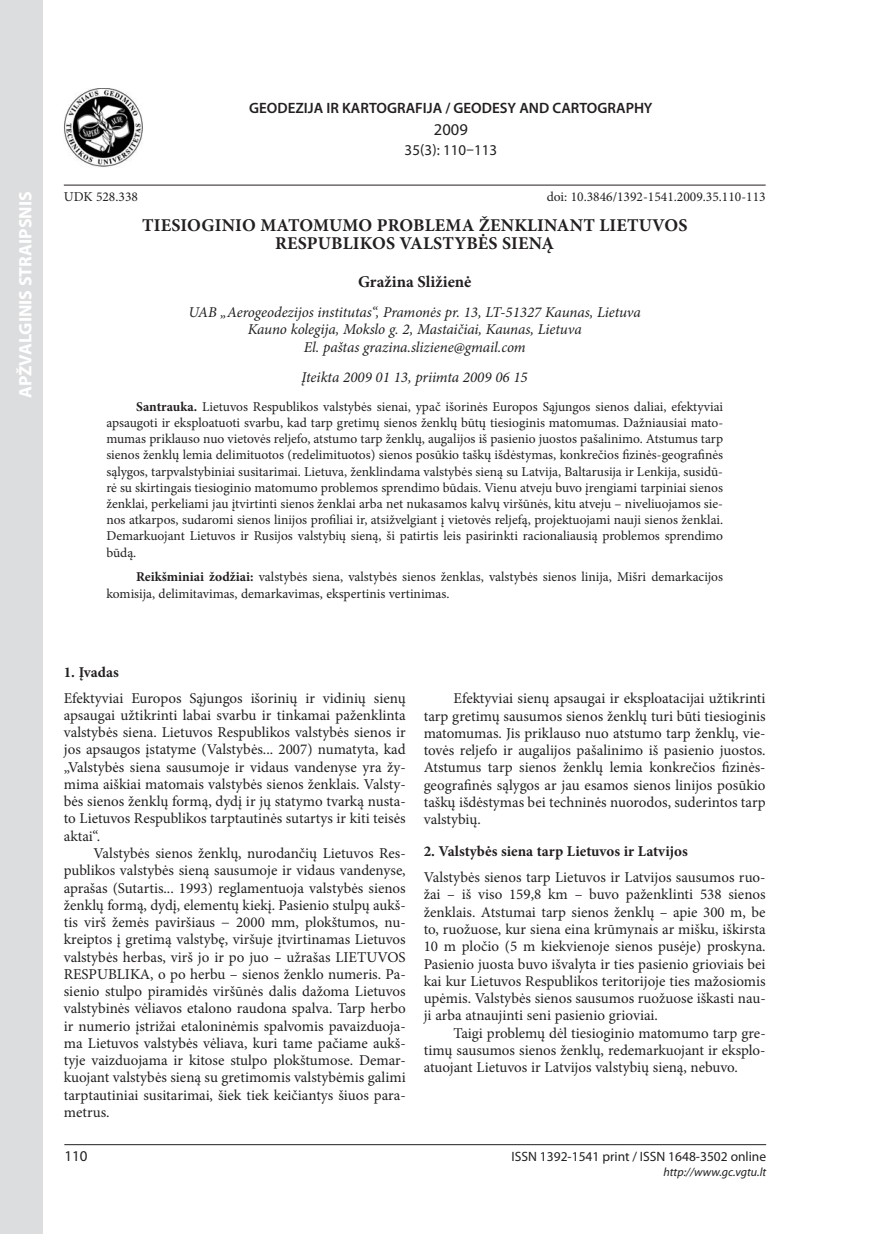
<style>
.page{position:relative;width:872px;height:1234px;background:#fff}
.page>*{position:absolute;margin:0;border:0;box-sizing:border-box;transform-origin:0 0}
.t1{font:700 18px/17.2px "Minion Pro";letter-spacing:.01em;color:#231f20;text-align:center}
.t2{font:700 18px "Myriad Pro";color:#fff}
.t3{font:700 16.5px "Minion Pro";color:#231f20}
.t4{font:16.5px "Myriad Pro";color:#231f20}
.t5{font:15px/17.2px "Minion Pro";color:#231f20;text-align:justify}
.t6{font:italic 15px/17.2px "Minion Pro";letter-spacing:-.005em;color:#231f20;text-align:center}
.t7{font:700 15px "Minion Pro";color:#231f20}
.t8{font:600 15px "Myriad Pro";color:#231f20}
.t9{font:15px "Myriad Pro";color:#231f20}
.t10{font:13.5px/16.2px "Minion Pro";color:#231f20;text-align:justify}
.t11{font:13.5px "Myriad Pro";color:#231f20}
.t12{font:italic 12px "Myriad Pro";color:#231f20}
.s1{font-weight:700}
</style>
<div class="page">
<hr style="left:64px;top:1143px;width:702px;height:1px;background:#231f20">
<img style="left:64px;top:88px;width:79px;height:79px">
<hr style="left:64px;top:185px;width:701px;height:1px;background:#231f20">
<div style="left:0;top:0;width:43px;height:1233px;background:#dcdddf"></div>
<p class="t2" style="left:14px;top:398px;width:208px;rotate:-90deg">APŽVALGINIS STRAIPSNIS</p>
<p class="t8" style="left:249px;top:99px;width:405px">GEODEZIJA IR KARTOGRAFIJA / GEODESY AND CARTOGRAPHY</p>
<p class="t4" style="left:434px;top:119px;width:35px">2009</p>
<p class="t9" style="left:404px;top:141px;width:94px">35(3): 110–113</p>
<p class="t10" style="left:64px;top:189px;width:76px">UDK 528.338</p>
<p class="t10" style="left:547px;top:189px;width:220px">doi: 10.3846/1392-1541.2009.35.110-113</p>
<p class="t1" style="left:142px;top:217px;width:547px">TIESIOGINIO MATOMUMO PROBLEMA ŽENKLINANT LIETUVOS<br>RESPUBLIKOS VALSTYBĖS SIENĄ</p>
<p class="t3" style="left:358px;top:270px;width:115px">Gražina Sližienė</p>
<p class="t6" style="left:188px;top:303px;width:454px">UAB „Aerogeodezijos institutas“, Pramonės pr. 13, LT-51327 Kaunas, Lietuva<br>Kauno kolegija, Mokslo g. 2, Mastaičiai, Kaunas, Lietuva<br>El. paštas grazina.sliziene@gmail.com</p>
<p class="t6" style="left:302px;top:368px;width:228px">Įteikta 2009 01 13, priimta 2009 06 15</p>
<p class="t10" style="left:106px;top:398px;width:618px;text-indent:30px"><span class="s1">Santrauka.</span> Lietuvos Respublikos valstybės sienai, ypač išorinės Europos Sąjungos sienos daliai, efektyviai apsaugoti ir eksploatuoti svarbu, kad tarp gretimų sienos ženklų būtų tiesioginis matomumas. Dažniausiai mato&shy;mumas priklauso nuo vietovės reljefo, atstumo tarp ženklų, augalijos iš pasienio juostos pašalinimo. Atstumus tarp sienos ženklų lemia delimituotos (redelimituotos) sienos posūkio taškų išdėstymas, konkrečios fizinės-geografinės sąlygos, tarpvalstybiniai susitarimai. Lietuva, ženklindama valstybės sieną su Latvija, Baltarusija ir Lenkija, susidū&shy;rė su skirtingais tiesioginio matomumo problemos sprendimo būdais. Vienu atveju buvo įrengiami tarpiniai sienos ženklai, perkeliami jau įtvirtinti sienos ženklai arba net nukasamos kalvų viršūnės, kitu atveju – niveliuojamos sie&shy;nos atkarpos, sudaromi sienos linijos profiliai ir, atsižvelgiant į vietovės reljefą, projektuojami nauji sienos ženklai.<br>Demarkuojant Lietuvos ir Rusijos valstybių sieną, ši patirtis leis pasirinkti racionaliausią problemos sprendimo būdą.</p>
<p class="t10" style="left:106px;top:569px;width:618px;text-indent:30px"><span class="s1">Reikšminiai žodžiai:</span> valstybės siena, valstybės sienos ženklas, valstybės sienos linija, Mišri demarkacijos komisija, delimitavimas, demarkavimas, ekspertinis vertinimas.</p>
<p class="t7" style="left:64px;top:661px;width:57px">1. Įvadas</p>
<p class="t5" style="left:64px;top:689px;width:343px">Efektyviai Europos Sąjungos išorinių ir vidinių sienų apsaugai užtikrinti labai svarbu ir tinkamai paženklinta valstybės siena. Lietuvos Respublikos valstybės sienos ir jos apsaugos įstatyme (Valstybės... 2007) numatyta, kad „Valstybės siena sausumoje ir vidaus vandenyse yra žy&shy;mima aiškiai matomais valstybės sienos ženklais. Valsty&shy;bės sienos ženklų formą, dydį ir jų statymo tvarką nusta&shy;to Lietuvos Respublikos tarptautinės sutartys ir kiti teisės aktai“.</p>
<p class="t5" style="left:64px;top:844px;width:343px;text-indent:30px">Valstybės sienos ženklų, nurodančių Lietuvos Res&shy;publikos valstybės sieną sausumoje ir vidaus vandenyse, aprašas (Sutartis... 1993) reglamentuoja valstybės sienos ženklų formą, dydį, elementų kiekį. Pasienio stulpų aukš&shy;tis virš žemės paviršiaus − 2000 mm, plokštumos, nu&shy;kreiptos į gretimą valstybę, viršuje įtvirtinamas Lietuvos valstybės herbas, virš jo ir po juo – užrašas LIETUVOS RESPUBLIKA, o po herbu – sienos ženklo numeris. Pa&shy;sienio stulpo piramidės viršūnės dalis dažoma Lietuvos valstybinės vėliavos etalono raudona spalva. Tarp herbo ir numerio įstrižai etaloninėmis spalvomis pavaizduoja&shy;ma Lietuvos valstybės vėliava, kuri tame pačiame aukš&shy;tyje vaizduojama ir kitose stulpo plokštumose. Demar&shy;kuojant valstybės sieną su gretimomis valstybėmis galimi tarptautiniai susitarimai, šiek tiek keičiantys šiuos para&shy;metrus.</p>
<p class="t5" style="left:424px;top:690px;width:343px;text-indent:30px">Efektyviai sienų apsaugai ir eksploatacijai užtikrinti tarp gretimų sausumos sienos ženklų turi būti tiesioginis matomumas. Jis priklauso nuo atstumo tarp ženklų, vie&shy;tovės reljefo ir augalijos pašalinimo iš pasienio juostos.<br>Atstumus tarp sienos ženklų lemia konkrečios fizinės&shy;geografinės sąlygos ar jau esamos sienos linijos posūkio taškų išdėstymas bei techninės nuorodos, suderintos tarp valstybių.</p>
<p class="t7" style="left:424px;top:840px;width:265px">2. Valstybės siena tarp Lietuvos ir Latvijos</p>
<p class="t5" style="left:424px;top:868px;width:343px">Valstybės sienos tarp Lietuvos ir Latvijos sausumos ruo&shy;žai – iš viso 159,8 km – buvo paženklinti 538 sienos ženklais. Atstumai tarp sienos ženklų – apie 300 m, be to, ruožuose, kur siena eina krūmynais ar mišku, iškirsta 10 m pločio (5 m kiekvienoje sienos pusėje) proskyna.<br>Pasienio juosta buvo išvalyta ir ties pasienio grioviais bei kai kur Lietuvos Respublikos teritorijoje ties mažosiomis upėmis. Valstybės sienos sausumos ruožuose iškasti nau&shy;ji arba atnaujinti seni pasienio grioviai.</p>
<p class="t5" style="left:424px;top:1023px;width:343px;text-indent:30px">Taigi problemų dėl tiesioginio matomumo tarp gre&shy;timų sausumos sienos ženklų, redemarkuojant ir eksplo&shy;atuojant Lietuvos ir Latvijos valstybių sieną, nebuvo.</p>
<p class="t9" style="left:64px;top:1146px;width:25px">110</p>
<p class="t11" style="left:511px;top:1147px;width:256px">ISSN 1392-1541 print / ISSN 1648-3502 online</p>
<p class="t12" style="left:663px;top:1163px;width:104px">http://www.gc.vgtu.lt</p>
</div>
